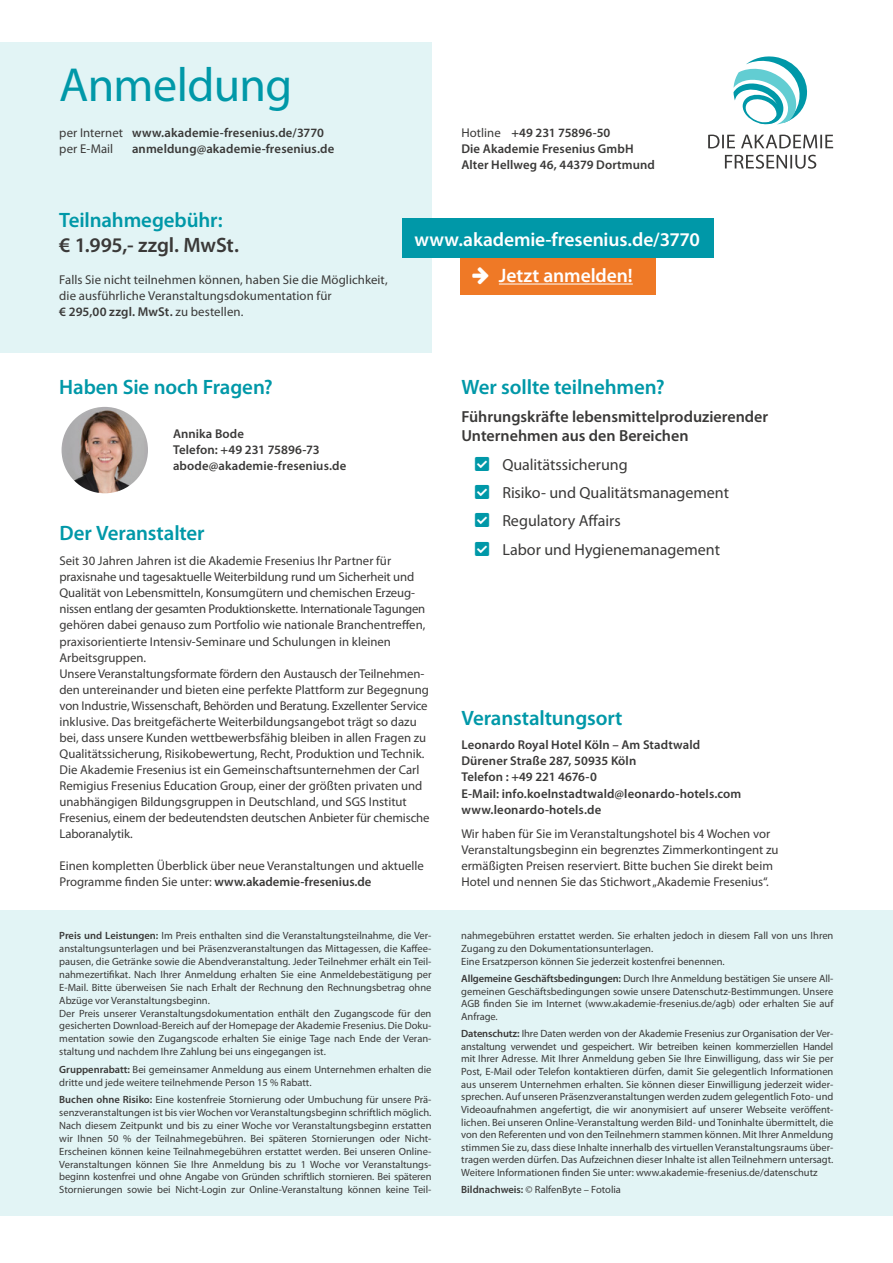
<style>
.page{position:relative;width:893px;height:1263px;background:#fff}
.page>*{position:absolute;margin:0;border:0;box-sizing:border-box;transform-origin:0 0}
.t1{font:48px "Myriad Pro";letter-spacing:-.015em;color:#0098a8}
.t2{font:600 20.85px "Myriad Pro";letter-spacing:-.005em;color:#0098a8}
.t3{font:600 20.85px/25px "Myriad Pro";letter-spacing:-.01em;color:#3a3938}
.t4{font:600 19.5px "Myriad Pro";letter-spacing:-.005em;color:#fff}
.t5{font:16.05px "Myriad Pro";letter-spacing:-.005em;color:#3a3938}
.t6{font:600 16.05px/19.2px "Myriad Pro";color:#3a3938}
.t7{font:12.9px/16px "Myriad Pro";letter-spacing:.005em;color:#3a3938}
.t8{font:600 12.9px "Myriad Pro";letter-spacing:.005em;color:#3a3938}
.t9{font:12.75px/16px "Myriad Pro";color:#3a3938}
.t10{font:600 12.75px/16px "Myriad Pro";letter-spacing:.01em;color:#3a3938}
.t11{font:10.5px/12.9px "Myriad Pro";color:#3a3938;text-align:justify}
.s1{font-weight:400}
.s2{color:#0098a8}
.s3{font-weight:600}
</style>
<div class="page">
<div style="left:0;top:42px;width:432px;height:311px;background:#e2f4f5"></div>
<svg style="left:733px;top:56px;width:75px;height:69px"></svg>
<svg style="left:725px;top:155px;width:91px;height:14px"></svg>
<svg style="left:708px;top:135px;width:125px;height:13px"></svg>
<div style="left:460px;top:256px;width:196px;height:38px;background:#ef7926"></div>
<hr style="left:499px;top:284px;width:134px;height:1px;background:#fff">
<div style="left:402px;top:219px;width:311px;height:39px;background:#0098a8"></div>
<div style="left:0;top:911px;width:893px;height:305px;background:#e2f4f5"></div>
<img style="left:62px;top:407px;width:86px;height:86px;border-radius:43px">
<p class="t1" style="left:59px;top:55px;width:234px">Anmeldung</p>
<p class="t10" style="left:59px;top:124px;width:266px"><span class="s1">per Internet</span> www.akademie-fresenius.de/3770</p>
<p class="t9" style="left:59px;top:140px;width:56px">per E-Mail</p>
<p class="t10" style="left:132px;top:140px;width:204px">anmeldung@akademie-fresenius.de</p>
<p class="t3" style="left:59px;top:206px;width:181px"><span class="s2">Teilnahmegebühr: </span>€ 1.995,- zzgl. MwSt.</p>
<p class="t7" style="left:59px;top:271px;width:330px">Falls Sie nicht teilnehmen können, haben Sie die Möglichkeit, die ausführliche Veranstaltungsdokumentation für<br><span class="s3">€ 295,00 zzgl. MwSt.</span> zu bestellen.</p>
<p class="t10" style="left:461px;top:124px;width:195px"><span class="s1">Hotline</span> +49 231 75896-50<br>Die Akademie Fresenius GmbH<br>Alter Hellweg 46, 44379 Dortmund</p>
<p class="t4" style="left:415px;top:227px;width:287px">www.akademie-fresenius.de/3770</p>
<p class="t4" style="left:499px;top:263px;width:135px">Jetzt anmelden!</p>
<p class="t2" style="left:59px;top:373px;width:215px">Haben Sie noch Fragen?</p>
<p class="t10" style="left:173px;top:426px;width:73px">Annika Bode</p>
<p class="t8" style="left:173px;top:442px;width:148px">Telefon: +49 231 75896-73</p>
<p class="t10" style="left:173px;top:458px;width:175px">abode@akademie-fresenius.de</p>
<p class="t2" style="left:60px;top:520px;width:147px">Der Veranstalter</p>
<p class="t9" style="left:60px;top:553px;width:367px">Seit 30 Jahren Jahren ist die Akademie Fresenius Ihr Partner für praxisnahe und tagesaktuelle Weiterbildung rund um Sicherheit und Qualität von Lebensmitteln, Konsumgütern und chemischen Erzeug&shy;nissen entlang der gesamten Produktionskette. Internationale Tagungen gehören dabei genauso zum Portfolio wie nationale Branchentreffen, praxisorientierte Intensiv-Seminare und Schulungen in kleinen Arbeitsgruppen.</p>
<p class="t9" style="left:60px;top:665px;width:371px">Unsere Veranstaltungsformate fördern den Austausch der Teilnehmen&shy;den untereinander und bieten eine perfekte Plattform zur Begegnung von Industrie, Wissenschaft, Behörden und Beratung. Exzellenter Service inklusive. Das breitgefächerte Weiterbildungsangebot trägt so dazu bei, dass unsere Kunden wettbewerbsfähig bleiben in allen Fragen zu Qualitätssicherung, Risikobewertung, Recht, Produktion und Technik.</p>
<p class="t9" style="left:60px;top:761px;width:372px">Die Akademie Fresenius ist ein Gemeinschaftsunternehmen der Carl Remigius Fresenius Education Group, einer der größten privaten und unabhängigen Bildungsgruppen in Deutschland, und SGS Institut Fresenius, einem der bedeutendsten deutschen Anbieter für chemische Laboranalytik.</p>
<p class="t9" style="left:60px;top:858px;width:366px">Einen kompletten Überblick über neue Veranstaltungen und aktuelle<br>Programme finden Sie unter: <span class="s3">www.akademie-fresenius.de</span></p>
<p class="t11" style="left:59px;top:929px;width:374px"><span class="s3">Preis und Leistungen:</span> Im Preis enthalten sind die Veranstaltungsteilnahme, die Ver&shy;anstaltungsunterlagen und bei Präsenzveranstaltungen das Mittagessen, die Kaffee&shy;pausen, die Getränke sowie die Abendveranstaltung. Jeder Teilnehmer erhält ein Teil&shy;nahmezertifikat. Nach Ihrer Anmeldung erhalten Sie eine Anmeldebestätigung per E-Mail. Bitte überweisen Sie nach Erhalt der Rechnung den Rechnungsbetrag ohne Abzüge vor Veranstaltungsbeginn.</p>
<p class="t11" style="left:59px;top:1006px;width:374px">Der Preis unserer Veranstaltungsdokumentation enthält den Zugangscode für den gesicherten Download-Bereich auf der Homepage der Akademie Fresenius. Die Doku&shy;mentation sowie den Zugangscode erhalten Sie einige Tage nach Ende der Veran&shy;staltung und nachdem Ihre Zahlung bei uns eingegangen ist.</p>
<p class="t11" style="left:59px;top:1062px;width:374px"><span class="s3">Gruppenrabatt:</span> Bei gemeinsamer Anmeldung aus einem Unternehmen erhalten die dritte und jede weitere teilnehmende Person 15 % Rabatt.</p>
<p class="t11" style="left:59px;top:1093px;width:374px"><span class="s3">Buchen ohne Risiko:</span> Eine kostenfreie Stornierung oder Umbuchung für unsere Prä&shy;senzveranstaltungen ist bis vier Wochen vor Veranstaltungsbeginn schriftlich möglich.<br>Nach diesem Zeitpunkt und bis zu einer Woche vor Veranstaltungsbeginn erstatten wir Ihnen 50 % der Teilnahmegebühren. Bei späteren Stornierungen oder Nicht-Erscheinen können keine Teilnahmegebühren erstattet werden. Bei unseren Online-Veranstaltungen können Sie Ihre Anmeldung bis zu 1 Woche vor Veranstaltungs&shy;beginn kostenfrei und ohne Angabe von Gründen schriftlich stornieren. Bei späteren Stornierungen sowie bei Nicht-Login zur Online-Veranstaltung können keine Teil-</p>
<p class="t2" style="left:461px;top:373px;width:205px">Wer sollte teilnehmen?</p>
<p class="t6" style="left:461px;top:406px;width:308px">Führungskräfte lebensmittelproduzierender<br>Unternehmen aus den Bereichen</p>
<p class="t5" style="left:502px;top:454px;width:127px">Qualitätssicherung</p>
<p class="t5" style="left:502px;top:483px;width:228px">Risiko- und Qualitätsmanagement</p>
<p class="t5" style="left:502px;top:511px;width:120px">Regulatory Affairs</p>
<p class="t5" style="left:502px;top:539px;width:219px">Labor und Hygienemanagement</p>
<p class="t2" style="left:461px;top:704px;width:163px">Veranstaltungsort</p>
<p class="t10" style="left:461px;top:737px;width:240px">Leonardo Royal Hotel Köln – Am Stadtwald</p>
<p class="t10" style="left:461px;top:753px;width:176px">Dürener Straße 287, 50935 Köln</p>
<p class="t10" style="left:461px;top:769px;width:137px">Telefon : +49 221 4676-0</p>
<p class="t10" style="left:461px;top:785px;width:282px">E-Mail: info.koelnstadtwald@leonardo-hotels.com</p>
<p class="t10" style="left:461px;top:801px;width:141px">www.leonardo-hotels.de</p>
<p class="t9" style="left:461px;top:826px;width:319px">Wir haben für Sie im Veranstaltungshotel bis 4 Wochen vor Veranstaltungsbeginn ein begrenztes Zimmerkontingent zu ermäßigten Preisen reserviert. Bitte buchen Sie direkt beim Hotel und nennen Sie das Stichwort „Akademie Fresenius“.</p>
<p class="t11" style="left:461px;top:929px;width:374px">nahmegebühren erstattet werden. Sie erhalten jedoch in diesem Fall von uns Ihren<br>Zugang zu den Dokumentationsunterlagen.</p>
<p class="t11" style="left:461px;top:954px;width:265px">Eine Ersatzperson können Sie jederzeit kostenfrei benennen.</p>
<p class="t11" style="left:461px;top:972px;width:374px"><span class="s3">Allgemeine Geschäftsbedingungen:</span> Durch Ihre Anmeldung bestätigen Sie unsere All&shy;gemeinen Geschäftsbedingungen sowie unsere Datenschutz-Bestimmungen. Unsere AGB finden Sie im Internet (www.akademie-fresenius.de/agb) oder erhalten Sie auf Anfrage.</p>
<p class="t11" style="left:461px;top:1027px;width:374px"><span class="s3">Datenschutz:</span> Ihre Daten werden von der Akademie Fresenius zur Organisation der Ver&shy;anstaltung verwendet und gespeichert. Wir betreiben keinen kommerziellen Handel mit Ihrer Adresse. Mit Ihrer Anmeldung geben Sie Ihre Einwilligung, dass wir Sie per Post, E-Mail oder Telefon kontaktieren dürfen, damit Sie gelegentlich Informationen aus unserem Unternehmen erhalten. Sie können dieser Einwilligung jederzeit wider&shy;sprechen. Auf unseren Präsenzveranstaltungen werden zudem gelegentlich Foto- und Videoaufnahmen angefertigt, die wir anonymisiert auf unserer Webseite veröffent&shy;lichen. Bei unseren Online-Veranstaltung werden Bild- und Toninhalte übermittelt, die von den Referenten und von den Teilnehmern stammen können. Mit Ihrer Anmeldung stimmen Sie zu, dass diese Inhalte innerhalb des virtuellen Veranstaltungsraums über&shy;tragen werden dürfen. Das Aufzeichnen dieser Inhalte ist allen Teilnehmern untersagt.<br>Weitere Informationen finden Sie unter: www.akademie-fresenius.de/datenschutz</p>
<p class="t11" style="left:461px;top:1183px;width:161px"><span class="s3">Bildnachweis:</span> © RalfenByte – Fotolia</p>
</div>
